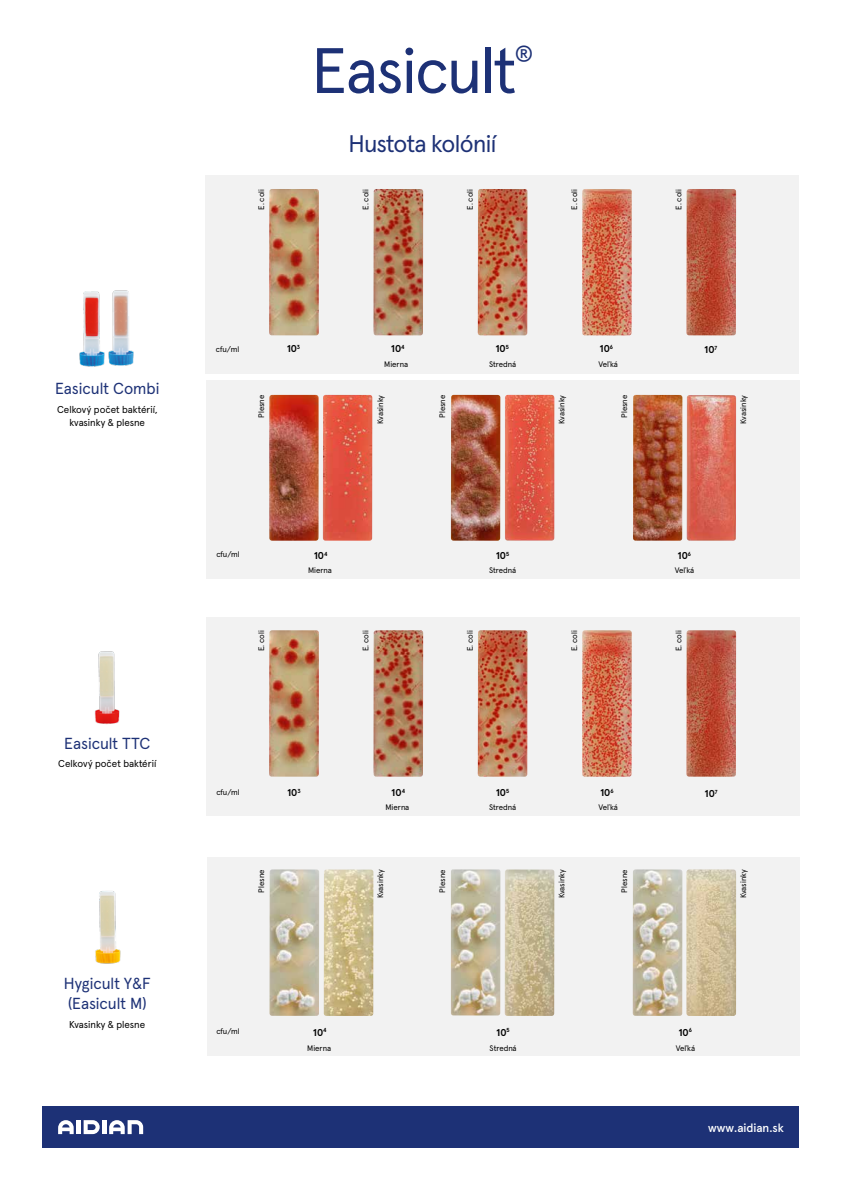
<style>
.page{position:relative;width:842px;height:1191px;background:#fff}
.page>*{position:absolute;margin:0;border:0;box-sizing:border-box;transform-origin:0 0}
.t1{font:64px "Apercu Pro";letter-spacing:-.025em;color:#1d3176}
.t2{font:24px "Apercu Pro";letter-spacing:-.035em;color:#1d3176}
.t3{font:21px "Apercu Pro";color:#1d3176}
.t4{font:16px/20px "Apercu Pro";color:#1d3176}
.t5{font:500 12px "Apercu Pro";color:#fff}
.t6{font:10px/13px "Apercu Pro";color:#000;text-align:center}
.t7{font:700 10px "Apercu Pro";color:#000}
.t8{font:8px "Apercu Pro";color:#000}
</style>
<div class="page">
<div style="left:43px;top:1106px;width:756px;height:42px;background:#1d3176"></div>
<svg style="left:84px;top:1120px;width:16px;height:14px"></svg>
<hr style="left:77px;top:1120px;width:4px;height:14px;background:#fff">
<hr style="left:102px;top:1120px;width:4px;height:14px;background:#fff">
<svg style="left:58px;top:1120px;width:16px;height:14px"></svg>
<svg style="left:109px;top:1120px;width:34px;height:14px"></svg>
<img style="left:126px;top:290px;width:8px;height:76px">
<img style="left:79px;top:290px;width:47px;height:77px">
<img style="left:95px;top:891px;width:26px;height:72px">
<img style="left:95px;top:651px;width:25px;height:73px">
<div style="left:206px;top:617px;width:593px;height:198px;background:#f2f2f2"></div>
<img style="left:269px;top:630px;width:50px;height:146px">
<img style="left:373px;top:630px;width:50px;height:146px">
<img style="left:478px;top:630px;width:49px;height:146px">
<img style="left:582px;top:630px;width:50px;height:146px">
<img style="left:686px;top:630px;width:50px;height:146px">
<div style="left:205px;top:175px;width:594px;height:198px;background:#f2f2f2"></div>
<div style="left:206px;top:380px;width:593px;height:199px;background:#f2f2f2"></div>
<img style="left:451px;top:395px;width:49px;height:146px">
<img style="left:269px;top:189px;width:50px;height:146px">
<img style="left:373px;top:189px;width:50px;height:146px">
<img style="left:478px;top:189px;width:49px;height:146px">
<img style="left:582px;top:189px;width:50px;height:146px">
<img style="left:686px;top:189px;width:50px;height:146px">
<img style="left:269px;top:395px;width:50px;height:145px">
<img style="left:323px;top:395px;width:49px;height:145px">
<img style="left:505px;top:395px;width:49px;height:146px">
<img style="left:687px;top:395px;width:49px;height:146px">
<img style="left:633px;top:395px;width:49px;height:145px">
<div style="left:207px;top:857px;width:592px;height:198px;background:#f2f2f2"></div>
<img style="left:633px;top:869px;width:49px;height:147px">
<img style="left:451px;top:869px;width:49px;height:146px">
<img style="left:269px;top:869px;width:50px;height:147px">
<img style="left:686px;top:869px;width:50px;height:147px">
<img style="left:505px;top:869px;width:49px;height:147px">
<img style="left:324px;top:869px;width:49px;height:147px">
<h3 class="t4" style="left:55px;top:377px;width:106px">Easicult Combi</h3>
<p class="t6" style="left:57px;top:402px;width:102px">Celkový počet baktérií, kvasinky &amp; plesne</p>
<h3 class="t4" style="left:64px;top:731px;width:88px">Easicult TTC</h3>
<p class="t6" style="left:58px;top:756px;width:100px">Celkový počet baktérií</p>
<h3 class="t4" style="left:64px;top:972px;width:88px">Hygicult Y&amp;F (Easicult M)</h3>
<p class="t6" style="left:69px;top:1017px;width:78px">Kvasinky &amp; plesne</p>
<h1 class="t1" style="left:311px;top:21px;width:206px">Easicult</h1>
<h3 class="t3" style="left:515px;top:37px;width:20px">®</h3>
<h2 class="t2" style="left:348px;top:125px;width:149px">Hustota kolónií</h2>
<p class="t8" style="left:255px;top:210px;width:22px;rotate:-90deg">E. coli</p>
<p class="t8" style="left:360px;top:210px;width:22px;rotate:-90deg">E. coli</p>
<p class="t8" style="left:464px;top:210px;width:22px;rotate:-90deg">E. coli</p>
<p class="t8" style="left:568px;top:210px;width:22px;rotate:-90deg">E. coli</p>
<p class="t8" style="left:672px;top:210px;width:22px;rotate:-90deg">E. coli</p>
<p class="t8" style="left:216px;top:343px;width:25px">cfu/ml</p>
<p class="t7" style="left:287px;top:341px;width:15px">10<sup>3</sup></p>
<p class="t7" style="left:391px;top:341px;width:15px">10<sup>4</sup></p>
<p class="t7" style="left:496px;top:341px;width:15px">10<sup>5</sup></p>
<p class="t7" style="left:600px;top:341px;width:15px">10<sup>6</sup></p>
<p class="t7" style="left:704px;top:341px;width:14px">10<sup>7</sup></p>
<p class="t8" style="left:384px;top:358px;width:25px">Mierna</p>
<p class="t8" style="left:489px;top:358px;width:29px">Stredná</p>
<p class="t8" style="left:598px;top:358px;width:21px">Veľká</p>
<p class="t8" style="left:374px;top:424px;width:30px;rotate:-90deg">Kvasinky</p>
<p class="t8" style="left:555px;top:424px;width:30px;rotate:-90deg">Kvasinky</p>
<p class="t8" style="left:737px;top:424px;width:30px;rotate:-90deg">Kvasinky</p>
<p class="t8" style="left:255px;top:418px;width:25px;rotate:-90deg">Plesne</p>
<p class="t8" style="left:436px;top:418px;width:25px;rotate:-90deg">Plesne</p>
<p class="t8" style="left:618px;top:418px;width:25px;rotate:-90deg">Plesne</p>
<p class="t8" style="left:216px;top:548px;width:25px">cfu/ml</p>
<p class="t7" style="left:314px;top:548px;width:15px">10<sup>4</sup></p>
<p class="t7" style="left:496px;top:548px;width:15px">10<sup>5</sup></p>
<p class="t7" style="left:678px;top:548px;width:15px">10<sup>6</sup></p>
<p class="t8" style="left:308px;top:564px;width:25px">Mierna</p>
<p class="t8" style="left:489px;top:564px;width:29px">Stredná</p>
<p class="t8" style="left:675px;top:564px;width:21px">Veľká</p>
<p class="t8" style="left:255px;top:651px;width:22px;rotate:-90deg">E. coli</p>
<p class="t8" style="left:360px;top:651px;width:22px;rotate:-90deg">E. coli</p>
<p class="t8" style="left:464px;top:651px;width:22px;rotate:-90deg">E. coli</p>
<p class="t8" style="left:568px;top:651px;width:22px;rotate:-90deg">E. coli</p>
<p class="t8" style="left:672px;top:651px;width:22px;rotate:-90deg">E. coli</p>
<p class="t8" style="left:216px;top:786px;width:25px">cfu/ml</p>
<p class="t7" style="left:287px;top:785px;width:15px">10<sup>3</sup></p>
<p class="t7" style="left:392px;top:785px;width:15px">10<sup>4</sup></p>
<p class="t7" style="left:496px;top:785px;width:15px">10<sup>5</sup></p>
<p class="t7" style="left:600px;top:785px;width:15px">10<sup>6</sup></p>
<p class="t7" style="left:705px;top:785px;width:14px">10<sup>7</sup></p>
<p class="t8" style="left:385px;top:801px;width:25px">Mierna</p>
<p class="t8" style="left:489px;top:801px;width:29px">Stredná</p>
<p class="t8" style="left:598px;top:801px;width:21px">Veľká</p>
<p class="t8" style="left:374px;top:898px;width:30px;rotate:-90deg">Kvasinky</p>
<p class="t8" style="left:555px;top:898px;width:30px;rotate:-90deg">Kvasinky</p>
<p class="t8" style="left:737px;top:898px;width:30px;rotate:-90deg">Kvasinky</p>
<p class="t8" style="left:255px;top:892px;width:25px;rotate:-90deg">Plesne</p>
<p class="t8" style="left:436px;top:892px;width:25px;rotate:-90deg">Plesne</p>
<p class="t8" style="left:618px;top:892px;width:25px;rotate:-90deg">Plesne</p>
<p class="t8" style="left:216px;top:1025px;width:25px">cfu/ml</p>
<p class="t7" style="left:313px;top:1024px;width:15px">10<sup>4</sup></p>
<p class="t7" style="left:497px;top:1024px;width:15px">10<sup>5</sup></p>
<p class="t7" style="left:679px;top:1024px;width:15px">10<sup>6</sup></p>
<p class="t8" style="left:307px;top:1042px;width:25px">Mierna</p>
<p class="t8" style="left:490px;top:1042px;width:29px">Stredná</p>
<p class="t8" style="left:676px;top:1042px;width:21px">Veľká</p>
<h3 class="t5" style="left:708px;top:1118px;width:77px">www.aidian.sk</h3>
</div>
